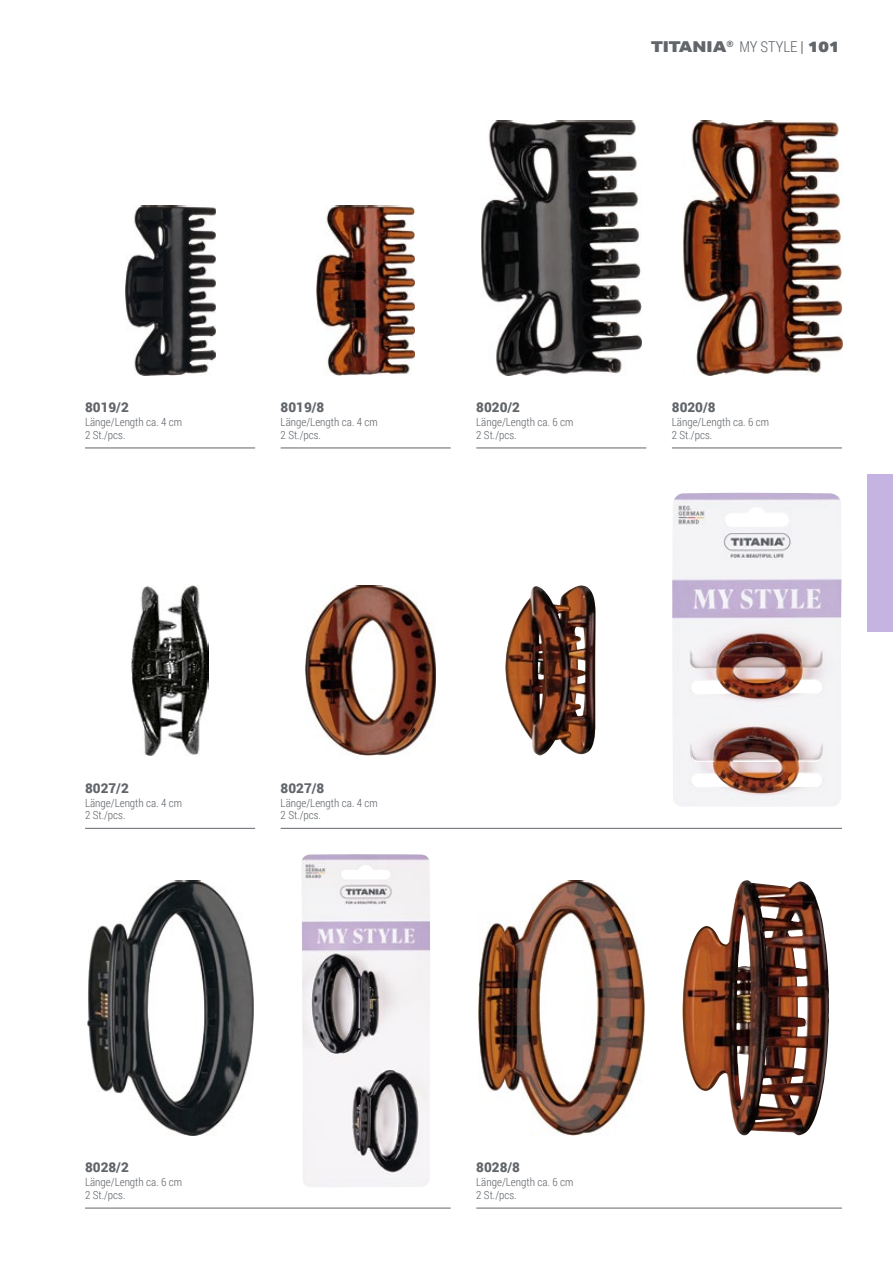
<style>
.page{position:relative;width:893px;height:1263px;background:#fff}
.page>*{position:absolute;margin:0;border:0;box-sizing:border-box;transform-origin:0 0}
.t1{font:900 15px "Aktiv Grotesk Ex";color:#62666b}
.t2{font:900 13.5px "Roboto";color:#62666b}
.t3{font:300 11.25px/12.8px "Roboto Condensed";color:#62666b}
.s1{font-family:"Roboto Condensed";font-weight:300}
.s2{font-family:"Roboto Condensed";font-weight:400}
</style>
<div class="page">
<div style="left:867px;top:474px;width:26px;height:157px;background:#c5b4e2"></div>
<img style="left:125px;top:205px;width:90px;height:170px">
<img style="left:317px;top:205px;width:97px;height:170px">
<img style="left:481px;top:120px;width:161px;height:255px">
<img style="left:682px;top:120px;width:160px;height:255px">
<img style="left:306px;top:585px;width:129px;height:171px">
<img style="left:87px;top:880px;width:166px;height:255px">
<img style="left:478px;top:880px;width:166px;height:255px">
<img style="left:505px;top:585px;width:91px;height:171px">
<img style="left:672px;top:493px;width:170px;height:313px">
<img style="left:131px;top:585px;width:78px;height:171px">
<img style="left:301px;top:854px;width:129px;height:333px">
<img style="left:682px;top:880px;width:147px;height:255px">
<hr style="left:85px;top:448px;width:170px;height:1px;background:#62666b">
<hr style="left:672px;top:448px;width:170px;height:1px;background:#62666b">
<hr style="left:281px;top:448px;width:170px;height:1px;background:#62666b">
<hr style="left:476px;top:448px;width:170px;height:1px;background:#62666b">
<hr style="left:85px;top:1208px;width:366px;height:1px;background:#62666b">
<hr style="left:281px;top:828px;width:561px;height:1px;background:#62666b">
<hr style="left:85px;top:828px;width:170px;height:1px;background:#62666b">
<hr style="left:476px;top:1208px;width:366px;height:1px;background:#62666b">
<h1 class="t1" style="left:651px;top:37px;width:190px">TITANIA<sup>®</sup> <span class="s1">MY STYLE</span> <span class="s2">|</span> 101</h1>
<p class="t2" style="left:85px;top:398px;width:45px">8019/2</p>
<p class="t3" style="left:85px;top:416px;width:99px">Länge/Length ca. 4 cm<br>2 St./pcs.</p>
<p class="t2" style="left:281px;top:398px;width:45px">8019/8</p>
<p class="t3" style="left:281px;top:416px;width:99px">Länge/Length ca. 4 cm<br>2 St./pcs.</p>
<p class="t2" style="left:476px;top:398px;width:45px">8020/2</p>
<p class="t3" style="left:476px;top:416px;width:99px">Länge/Length ca. 6 cm<br>2 St./pcs.</p>
<p class="t2" style="left:672px;top:398px;width:45px">8020/8</p>
<p class="t3" style="left:672px;top:416px;width:99px">Länge/Length ca. 6 cm<br>2 St./pcs.</p>
<p class="t2" style="left:85px;top:778px;width:45px">8027/2</p>
<p class="t3" style="left:85px;top:796px;width:99px">Länge/Length ca. 4 cm<br>2 St./pcs.</p>
<p class="t2" style="left:281px;top:778px;width:45px">8027/8</p>
<p class="t3" style="left:281px;top:796px;width:99px">Länge/Length ca. 4 cm<br>2 St./pcs.</p>
<p class="t2" style="left:85px;top:1158px;width:45px">8028/2</p>
<p class="t3" style="left:85px;top:1176px;width:99px">Länge/Length ca. 6 cm<br>2 St./pcs.</p>
<p class="t2" style="left:476px;top:1158px;width:45px">8028/8</p>
<p class="t3" style="left:476px;top:1176px;width:99px">Länge/Length ca. 6 cm<br>2 St./pcs.</p>
</div>
